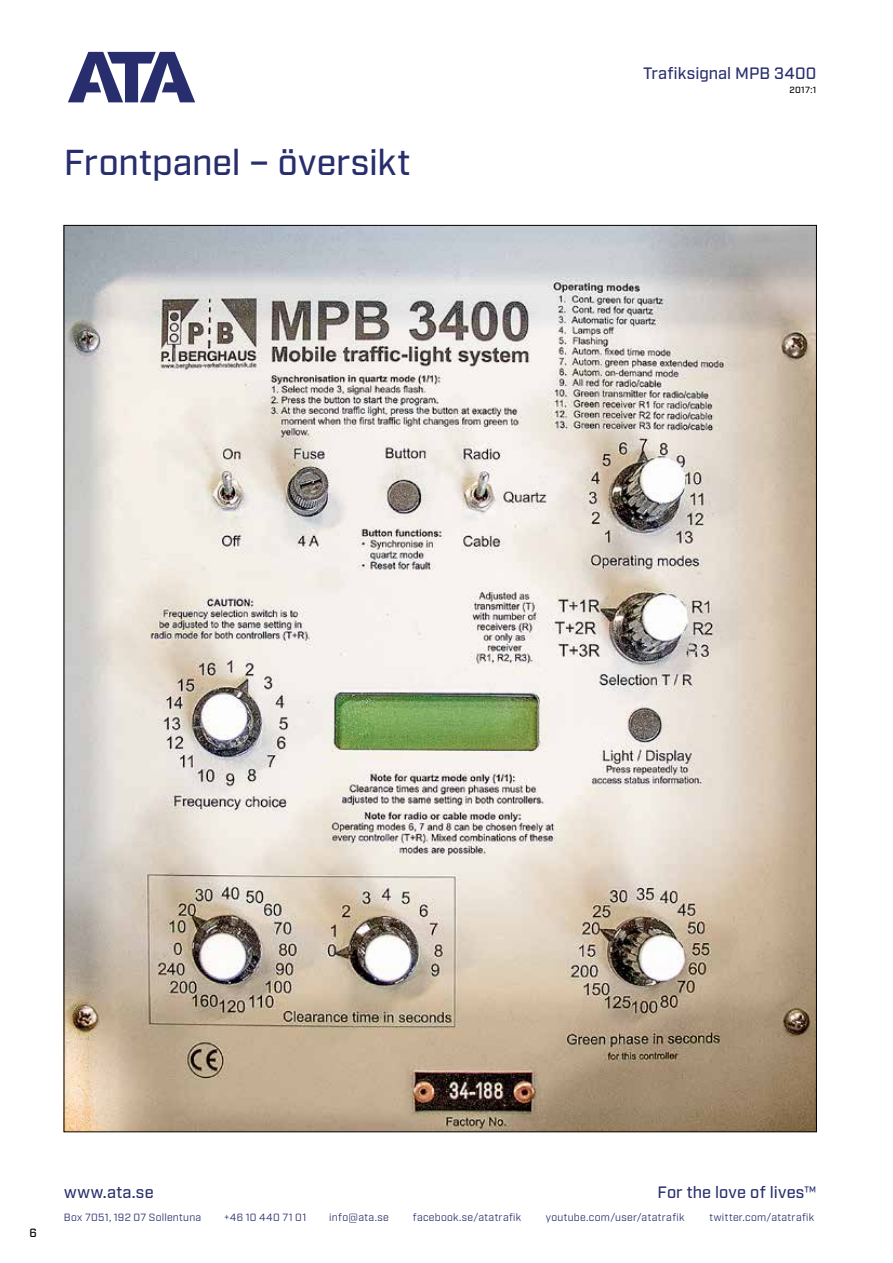
<style>
.page{position:relative;width:893px;height:1263px;background:#fff}
.page>*{position:absolute;margin:0;border:0;box-sizing:border-box;transform-origin:0 0}
.t1{font:500 36px "Industry";letter-spacing:-.005em;color:#282e6d}
.t2{font:500 16.5px "Industry";letter-spacing:.01em;color:#282e6d}
.t3{font:500 12px "Industry";color:#000}
.t4{font:10.5px "Industry";letter-spacing:.035em;color:#282e6d}
.t5{font:500 9px "Industry";color:#000}
</style>
<div class="page">
<svg style="left:68px;top:52px;width:127px;height:50px"></svg>
<img style="left:66px;top:227px;width:749px;height:903px">
<h1 class="t1" style="left:64px;top:141px;width:348px">Frontpanel – översikt</h1>
<h2 class="t2" style="left:643px;top:64px;width:175px">Trafiksignal MPB 3400</h2>
<p class="t5" style="left:789px;top:84px;width:28px">2017:1</p>
<p class="t3" style="left:29px;top:1226px;width:9px">6</p>
<h2 class="t2" style="left:64px;top:1182px;width:91px">www.ata.se</h2>
<h2 class="t2" style="left:658px;top:1183px;width:160px">For the love of lives™</h2>
<p class="t4" style="left:64px;top:1211px;width:139px">Box 7051, 192 07 Sollentuna</p>
<p class="t4" style="left:224px;top:1211px;width:83px">+46 10 440 71 01</p>
<p class="t4" style="left:329px;top:1211px;width:61px">info@ata.se</p>
<p class="t4" style="left:413px;top:1211px;width:110px">facebook.se/atatrafik</p>
<p class="t4" style="left:546px;top:1211px;width:140px">youtube.com/user/atatrafik</p>
<p class="t4" style="left:709px;top:1211px;width:106px">twitter.com/atatrafik</p>
</div>
